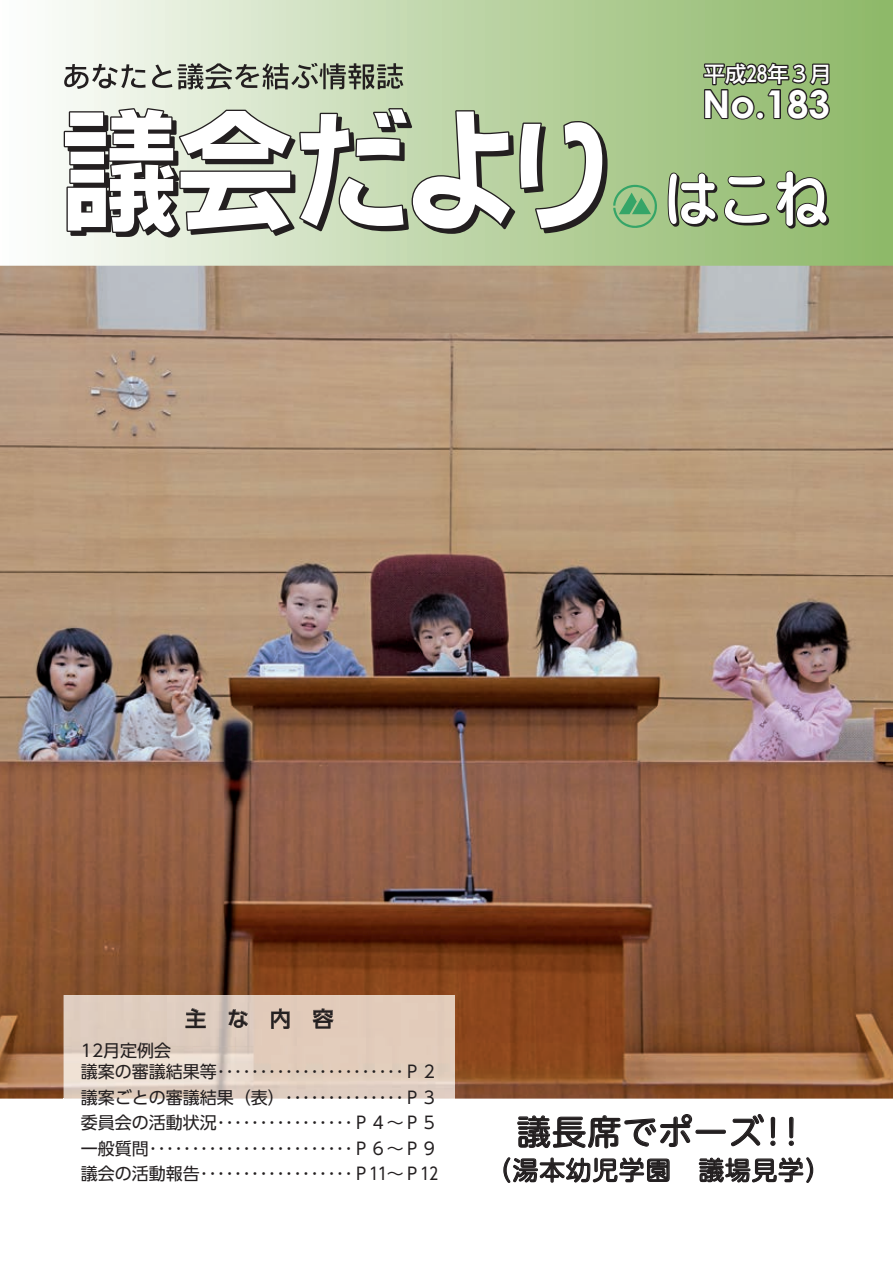
<style>
.page{position:relative;width:893px;height:1263px;background:#fff}
.page>*{position:absolute;margin:0;border:0;box-sizing:border-box;transform-origin:0 0}
.t1{font:700 38.25px "Century Gothic";color:#fff}
.t2{font:34.05px "UD Shin M Go Pro";letter-spacing:.04em;color:#231f20}
.t3{font:25.5px "UD Shin M Go Pro";letter-spacing:.04em;color:#231f20}
.t4{font:500 21.3px "UD Shin Go Pro";color:#fff}
.t5{font:500 21.3px "UD Shin Go Pro";color:#231f20}
.t6{font:16.95px/25.5px "UD Shin Go Pro";color:#231f20}
</style>
<div class="page">
<div style="left:0;top:0;width:893px;height:266px;background:linear-gradient(to right,#fcfdfb,#8ab562)"></div>
<img style="left:0;top:266px;width:893px;height:832px">
<img style="left:64px;top:995px;width:391px;height:103px">
<svg style="left:64px;top:64px;width:82px;height:25px"></svg>
<svg style="left:152px;top:63px;width:251px;height:27px;background:#989f8e"></svg>
<svg style="left:64px;top:108px;width:593px;height:129px"></svg>
<svg style="left:668px;top:173px;width:50px;height:54px"></svg>
<svg style="left:724px;top:176px;width:46px;height:49px"></svg>
<svg style="left:776px;top:171px;width:53px;height:58px"></svg>
<svg style="left:517px;top:1114px;width:247px;height:34px"></svg>
<svg style="left:770px;top:1117px;width:5px;height:29px"></svg>
<svg style="left:789px;top:1117px;width:5px;height:29px"></svg>
<svg style="left:503px;top:1157px;width:167px;height:26px"></svg>
<svg style="left:699px;top:1157px;width:114px;height:26px"></svg>
<svg style="left:703px;top:62px;width:127px;height:58px;background:#637550"></svg>
<svg style="left:186px;top:1008px;width:20px;height:20px"></svg>
<svg style="left:229px;top:1009px;width:19px;height:19px"></svg>
<svg style="left:271px;top:1008px;width:19px;height:21px"></svg>
<svg style="left:313px;top:1008px;width:20px;height:20px"></svg>
<p class="t4" style="left:704px;top:57px;width:129px">平成28年３月</p>
<h1 class="t1" style="left:702px;top:80px;width:129px">No.183</h1>
<p class="t5" style="left:185px;top:1001px;width:150px">主　な　内　容</p>
<p class="t6" style="left:81px;top:1039px;width:359px;line-height:21.3px">12月定例会<br>議案の審議結果等･･････････････････････Ｐ２</p>
<p class="t6" style="left:81px;top:1084px;width:359px;text-align:justify">議案ごとの審議結果（表）･･････････････Ｐ３委員会の活動状況････････････････Ｐ４～Ｐ５一般質問････････････････････････Ｐ６～Ｐ９議会の活動報告･･････････････････Ｐ11～Ｐ12</p>
<h2 class="t2" style="left:517px;top:1104px;width:285px">議長席でポーズ !!</h2>
<h3 class="t3" style="left:486px;top:1149px;width:345px">（湯本幼児学園　議場見学(</h3>
</div>
